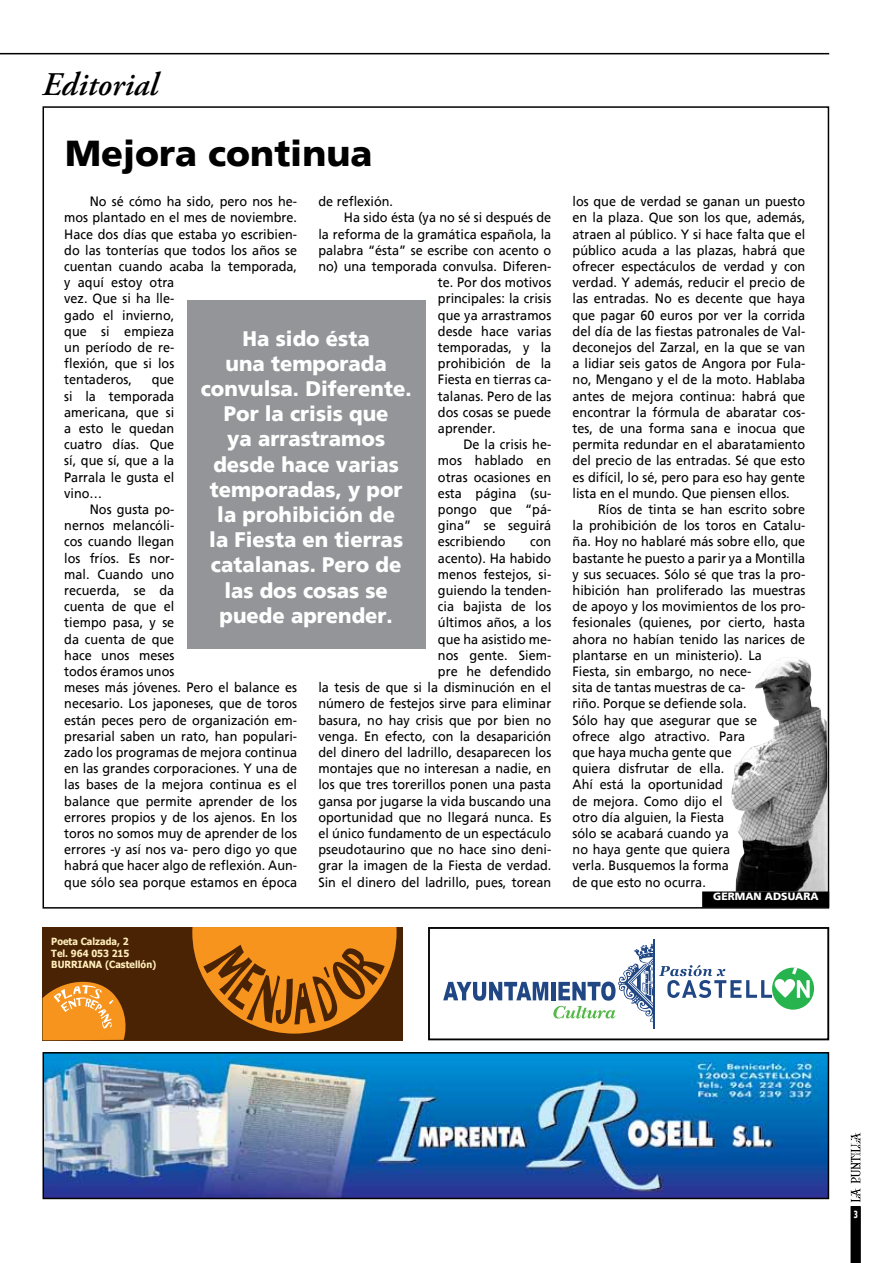
<style>
.page{position:relative;width:893px;height:1263px;background:#fff}
.page>*{position:absolute;margin:0;border:0;box-sizing:border-box;transform-origin:0 0}
.t1{font:900 36px "Frutiger";color:#000}
.t2{font:italic 600 33px "Adobe Garamond Pro";color:#000}
.t3{font:900 21px/25.2px "Frutiger";color:#fff;text-align:center;scale:.96 1}
.t4{font:13.5px/16.2px "Frutiger";color:#000;scale:.94 1}
.t5{font:900 10.5px "Frutiger";color:#fff}
.t6{font:900 10.5px "Frutiger";color:#fff;scale:.65 1}
.t7{font:700 9.9px/11.9px "Tahoma";color:#feb;scale:.94 1}
</style>
<div class="page">
<hr style="left:0;top:53px;width:829px;height:1px;background:#000">
<svg style="left:850px;top:1132px;width:11px;height:131px"></svg>
<img style="left:46px;top:1055px;width:780px;height:141px">
<div style="left:43px;top:1052px;width:786px;height:147px;border:2px solid #000"></div>
<img style="left:731px;top:657px;width:96px;height:234px">
<div style="left:703px;top:892px;width:125px;height:15px;background:#000"></div>
<div style="left:702px;top:891px;width:127px;height:16px;border:2px solid #000"></div>
<div style="left:187px;top:300px;width:238px;height:348px;background:#939598"></div>
<div style="left:772px;top:968px;width:42px;height:42px;background:#27b34d;border-radius:50%"></div>
<svg style="left:443px;top:943px;width:367px;height:80px"></svg>
<hr style="left:653px;top:939px;width:2px;height:89px;background:#204784">
<div style="left:428px;top:927px;width:401px;height:113px;border:2px solid #000"></div>
<div style="left:43px;top:927px;width:360px;height:113px;background:#4a2304"></div>
<svg style="left:43px;top:981px;width:83px;height:59px;background:#df8d2d"></svg>
<svg style="left:192px;top:927px;width:205px;height:106px"></svg>
<h2 class="t2" style="left:42px;top:65px;width:117px">Editorial</h2>
<h1 class="t1" style="left:65px;top:132px;width:309px">Mejora continua</h1>
<p class="t4" style="left:318px;top:193px;width:81px">de reflexión.</p>
<p class="t4" style="left:344px;top:209px;width:222px">Ha sido ésta (ya no sé si después de</p>
<p class="t4" style="left:318px;top:226px;width:249px">la reforma de la gramática española, la</p>
<p class="t4" style="left:318px;top:242px;width:249px">palabra “ésta” se escribe con acento o</p>
<p class="t4" style="left:318px;top:258px;width:249px">no) una temporada convulsa. Diferen-</p>
<p class="t4" style="left:438px;top:274px;width:122px">te. Por dos motivos</p>
<p class="t4" style="left:438px;top:290px;width:122px">principales: la crisis</p>
<p class="t4" style="left:438px;top:307px;width:122px">que ya arrastramos</p>
<p class="t4" style="left:438px;top:323px;width:122px">desde hace varias</p>
<p class="t4" style="left:438px;top:339px;width:122px">temporadas, y la</p>
<p class="t4" style="left:438px;top:355px;width:122px">prohibición de la</p>
<p class="t4" style="left:438px;top:371px;width:122px">Fiesta en tierras ca-</p>
<p class="t4" style="left:438px;top:388px;width:122px">talanas. Pero de las</p>
<p class="t4" style="left:438px;top:404px;width:122px">dos cosas se puede</p>
<p class="t4" style="left:438px;top:420px;width:63px">aprender.</p>
<p class="t4" style="left:463px;top:436px;width:95px">De la crisis he-</p>
<p class="t4" style="left:438px;top:452px;width:122px">mos hablado en</p>
<p class="t4" style="left:438px;top:469px;width:122px">otras ocasiones en</p>
<p class="t4" style="left:438px;top:485px;width:122px">esta página (su-</p>
<p class="t4" style="left:438px;top:501px;width:122px">pongo que “pá-</p>
<p class="t4" style="left:438px;top:517px;width:122px">gina” se seguirá</p>
<p class="t4" style="left:438px;top:533px;width:74px">escribiendo</p>
<p class="t4" style="left:64px;top:193px;width:249px;text-indent:26px">No sé cómo ha sido, pero nos he&shy;mos plantado en el mes de noviembre.<br>Hace dos días que estaba yo escribien&shy;do las tonterías que todos los años se cuentan cuando acaba la temporada, y aquí estoy otra<br>vez. Que si ha lle-<br>gado el invierno,<br>que si empieza<br>un período de re-<br>flexión, que si los<br>tentaderos,</p>
<h3 class="t3" style="left:201px;top:325px;width:221px">Ha sido ésta<br>una temporada convulsa. Diferente.<br>Por la crisis que<br>ya arrastramos desde hace varias temporadas, y por la prohibición de<br>la Fiesta en tierras catalanas. Pero de las dos cosas se puede aprender.</h3>
<p class="t4" style="left:64px;top:371px;width:119px;text-align:justify;text-indent:88px">que si la temporada americana, que si a esto le quedan cuatro días. Que sí, que sí, que a la Parrala le gusta el vino…</p>
<p class="t4" style="left:64px;top:501px;width:249px;text-indent:26px">Nos gusta po-<br>nernos melancóli-<br>cos cuando llegan<br>los fríos. Es nor-<br>mal. Cuando uno<br>recuerda, se da<br>cuenta de que el<br>tiempo pasa, y se<br>da cuenta de que<br>hace unos meses<br>todos éramos unos<br>meses más jóvenes. Pero el balance es necesario. Los japoneses, que de toros están peces pero de organización em&shy;presarial saben un rato, han populari&shy;zado los programas de mejora continua en las grandes corporaciones. Y una de las bases de la mejora continua es el balance que permite aprender de los errores propios y de los ajenos. En los toros no somos muy de aprender de los errores -y así nos va- pero digo yo que habrá que hacer algo de reflexión. Aun&shy;que sólo sea porque estamos en época</p>
<p class="t4" style="left:318px;top:533px;width:249px;text-align:right">con<br>acento). Ha habido<br>menos festejos, si-<br>guiendo la tenden-<br>cia bajista de los<br>últimos años, a los<br>que ha asistido me-<br>nos gente. Siem-<br>pre he defendido<br>la tesis de que si la disminución en el número de festejos sirve para eliminar basura, no hay crisis que por bien no venga. En efecto, con la desaparición del dinero del ladrillo, desaparecen los montajes que no interesan a nadie, en los que tres torerillos ponen una pasta gansa por jugarse la vida buscando una oportunidad que no llegará nunca. Es el único fundamento de un espectáculo pseudotaurino que no hace sino deni&shy;grar la imagen de la Fiesta de verdad.<br>Sin el dinero del ladrillo, pues, torean</p>
<p class="t7" style="left:51px;top:935px;width:113px">Poeta Calzada, 2<br>Tel. 964 053 215<br>BURRIANA (Castellón)</p>
<p class="t4" style="left:573px;top:193px;width:249px;text-align:justify">los que de verdad se ganan un puesto en la plaza. Que son los que, además, atraen al público. Y si hace falta que el público acuda a las plazas, habrá que ofrecer espectáculos de verdad y con verdad. Y además, reducir el precio de las entradas. No es decente que haya que pagar 60 euros por ver la corrida del día de las fiestas patronales de Val&shy;deconejos del Zarzal, en la que se van a lidiar seis gatos de Angora por Fula&shy;no, Mengano y el de la moto. Hablaba antes de mejora continua: habrá que encontrar la fórmula de abaratar cos&shy;tes, de una forma sana e inocua que permita redundar en el abaratamiento del precio de las entradas. Sé que esto es difícil, lo sé, pero para eso hay gente lista en el mundo. Que piensen ellos.</p>
<p class="t4" style="left:573px;top:501px;width:249px;text-indent:26px">Ríos de tinta se han escrito sobre la prohibición de los toros en Catalu&shy;ña. Hoy no hablaré más sobre ello, que bastante he puesto a parir ya a Montilla y sus secuaces. Sólo sé que tras la pro&shy;hibición han proliferado las muestras de apoyo y los movimientos de los pro&shy;fesionales (quienes, por cierto, hasta ahora no habían tenido las narices de plantarse en un ministerio). La<br>Fiesta, sin embargo, no nece-<br>sita de tantas muestras de ca-<br>riño. Porque se defiende sola.<br>Sólo hay que asegurar que se<br>ofrece algo atractivo. Para<br>que haya mucha gente que<br>quiera disfrutar de ella.<br>Ahí está la oportunidad<br>de mejora. Como dijo el<br>otro día alguien, la Fiesta<br>sólo se acabará cuando ya<br>no haya gente que quiera<br>verla. Busquemos la forma<br>de que esto no ocurra.</p>
<p class="t5" style="left:713px;top:889px;width:107px">GERMAN ADSUARA</p>
<p class="t6" style="left:854px;top:1207px;width:8px">3</p>
</div>
